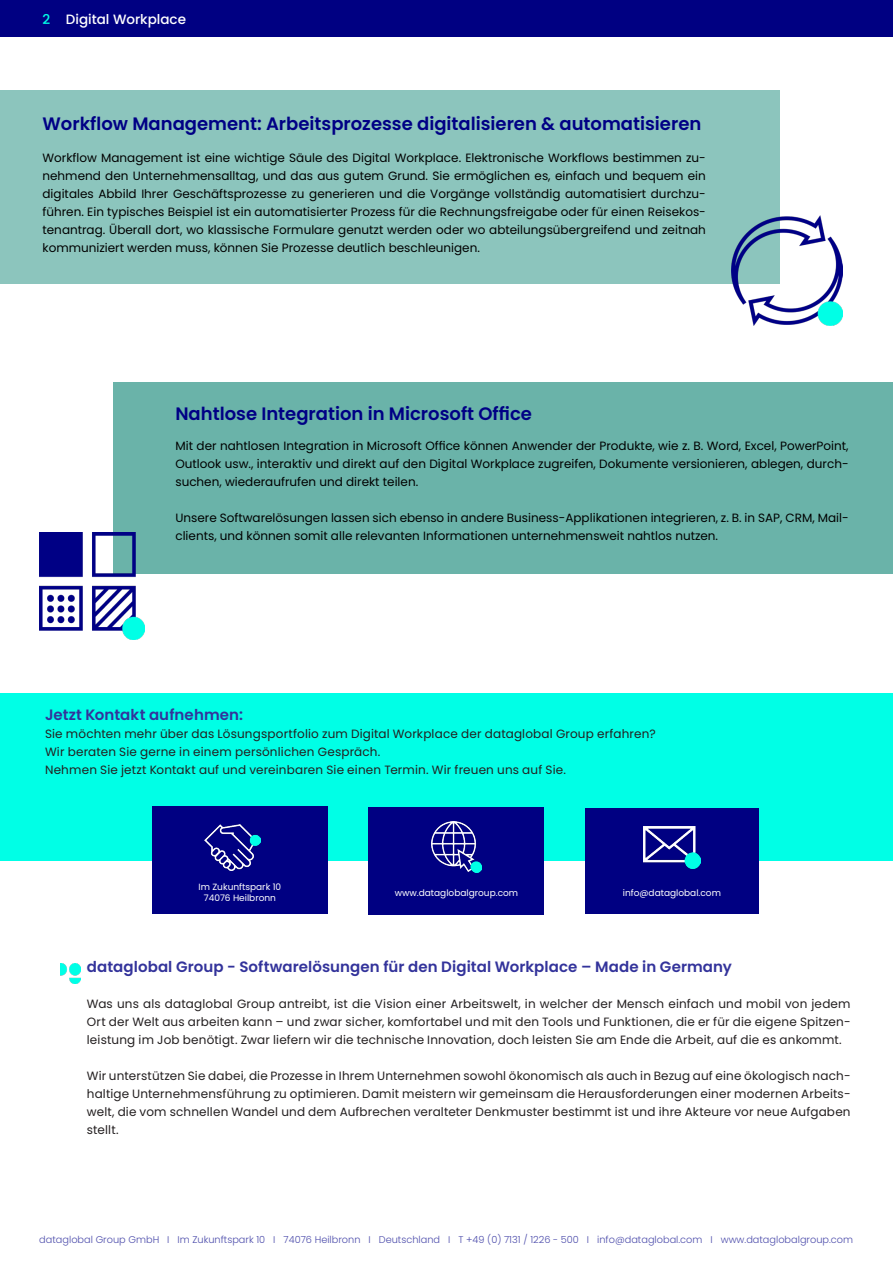
<style>
.page{position:relative;width:893px;height:1263px;background:#fff}
.page>*{position:absolute;margin:0;border:0;box-sizing:border-box;transform-origin:0 0}
.t1{font:600 18px "Poppins";color:#000085}
.Zwischenüberschrift{font:600 15px "Poppins";letter-spacing:.005em;color:#33339b}
.t2{font:500 13.5px "Poppins";color:#fff}
.t3{font:500 13.5px "Poppins";color:#00ffe6}
.Einleitung{font:12px/18px "Poppins";color:#000;text-align:justify}
.Fließtext{font:12px/18px "Poppins";letter-spacing:.015em;color:#231f20;text-align:justify}
.t4{font:300 9.75px "Poppins";color:#4c4cab}
.t5{font:9px "Poppins";color:#fff}
</style>
<div class="page">
<div style="left:114px;top:383px;width:779px;height:191px;background:#6ab3a9"></div>
<div style="left:0;top:90px;width:779px;height:194px;background:#8cc5bd"></div>
<img style="left:732px;top:215px;width:110px;height:111px">
<img style="left:40px;top:532px;width:105px;height:108px">
<div style="left:0;top:693px;width:893px;height:167px;background:#00ffe6"></div>
<div style="left:152px;top:807px;width:176px;height:107px;background:#000082"></div>
<div style="left:585px;top:808px;width:174px;height:106px;background:#000082"></div>
<div style="left:369px;top:808px;width:175px;height:107px;background:#000082"></div>
<img style="left:431px;top:821px;width:51px;height:51px">
<div style="left:470px;top:861px;width:12px;height:11px;background:#00ffe6;border-radius:50%"></div>
<img style="left:60px;top:963px;width:21px;height:21px">
<img style="left:643px;top:827px;width:58px;height:41px">
<img style="left:205px;top:825px;width:55px;height:46px">
<div style="left:0;top:0;width:893px;height:36px;background:#000082"></div>
<p class="t3" style="left:43px;top:11px;width:9px">2</p>
<p class="t2" style="left:66px;top:11px;width:122px">Digital Workplace</p>
<p class="t1" style="left:43px;top:114px;width:660px">Workflow Management: Arbeitsprozesse digitalisieren &amp; automatisieren</p>
<p class="Einleitung" style="left:43px;top:149px;width:665px">Workflow Management ist eine wichtige Säule des Digital Workplace. Elektronische Workflows bestimmen zu&shy;nehmend den Unternehmensalltag, und das aus gutem Grund. Sie ermöglichen es, einfach und bequem ein digitales Abbild Ihrer Geschäftsprozesse zu generieren und die Vorgänge vollständig automatisiert durchzu&shy;führen. Ein typisches Beispiel ist ein automatisierter Prozess für die Rechnungsfreigabe oder für einen Reisekos&shy;tenantrag. Überall dort, wo klassische Formulare genutzt werden oder wo abteilungsübergreifend und zeitnah kommuniziert werden muss, können Sie Prozesse deutlich beschleunigen.</p>
<p class="t1" style="left:175px;top:403px;width:358px">Nahtlose Integration in Microsoft Office</p>
<p class="Einleitung" style="left:175px;top:437px;width:675px">Mit der nahtlosen Integration in Microsoft Office können Anwender der Produkte, wie z. B. Word, Excel, PowerPoint, Outlook usw., interaktiv und direkt auf den Digital Workplace zugreifen, Dokumente versionieren, ablegen, durch&shy;suchen, wiederaufrufen und direkt teilen.</p>
<p class="Einleitung" style="left:175px;top:509px;width:675px">Unsere Softwarelösungen lassen sich ebenso in andere Business-Applikationen integrieren, z. B. in SAP, CRM, Mail&shy;clients, und können somit alle relevanten Informationen unternehmensweit nahtlos nutzen.</p>
<p class="Zwischenüberschrift" style="left:45px;top:706px;width:199px">Jetzt Kontakt aufnehmen:</p>
<p class="Fließtext" style="left:45px;top:725px;width:612px">Sie möchten mehr über das Lösungsportfolio zum Digital Workplace der dataglobal Group erfahren?<br>Wir beraten Sie gerne in einem persönlichen Gespräch.</p>
<p class="Fließtext" style="left:45px;top:761px;width:522px">Nehmen Sie jetzt Kontakt auf und vereinbaren Sie einen Termin. Wir freuen uns auf Sie.</p>
<p class="t5" style="left:199px;top:882px;width:84px">Im Zukunftspark 10</p>
<p class="t5" style="left:204px;top:893px;width:74px">74076 Heilbronn</p>
<p class="t5" style="left:395px;top:887px;width:125px">www.dataglobalgroup.com</p>
<p class="t5" style="left:623px;top:887px;width:100px">info@dataglobal.com</p>
<p class="Zwischenüberschrift" style="left:87px;top:958px;width:646px">dataglobal Group - Softwarelösungen für den Digital Workplace – Made in Germany</p>
<p class="Fließtext" style="left:87px;top:995px;width:765px">Was uns als dataglobal Group antreibt, ist die Vision einer Arbeitswelt, in welcher der Mensch einfach und mobil von jedem Ort der Welt aus arbeiten kann – und zwar sicher, komfortabel und mit den Tools und Funktionen, die er für die eigene Spitzen&shy;leistung im Job benötigt. Zwar liefern wir die technische Innovation, doch leisten Sie am Ende die Arbeit, auf die es ankommt.</p>
<p class="Fließtext" style="left:87px;top:1067px;width:765px">Wir unterstützen Sie dabei, die Prozesse in Ihrem Unternehmen sowohl ökonomisch als auch in Bezug auf eine ökologisch nach&shy;haltige Unternehmensführung zu optimieren. Damit meistern wir gemeinsam die Herausforderungen einer modernen Arbeits&shy;welt, die vom schnellen Wandel und dem Aufbrechen veralteter Denkmuster bestimmt ist und ihre Akteure vor neue Aufgaben stellt.</p>
<p class="t4" style="left:39px;top:1234px;width:815px">dataglobal Group GmbH I Im Zukunftspark 10 I 74076 Heilbronn I Deutschland I T +49 (0) 7131 / 1226 - 500 I info@dataglobal.com I www.dataglobalgroup.com</p>
</div>
